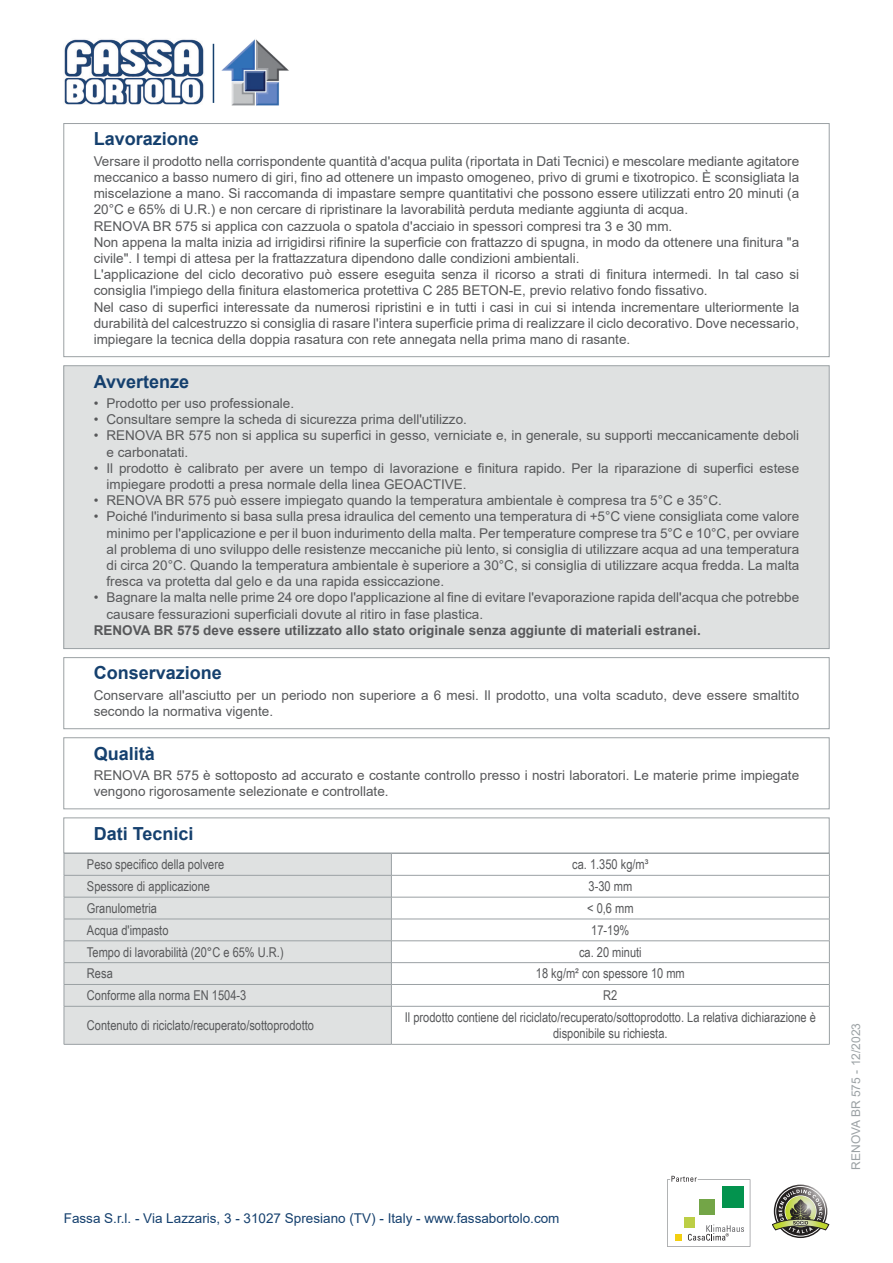
<style>
.page{position:relative;width:893px;height:1263px;background:#fff}
.page>*{position:absolute;margin:0;border:0;box-sizing:border-box;transform-origin:0 0}
.Titolo{font:700 18px "Arial";color:#15406e}
.Lavorazione{font:13.5px/16.2px "Arial";color:#57585a}
.normale_sx{font:13.5px "Arial Narrow";color:#57585a}
.normale_centrato{font:13.5px/16.2px "Arial Narrow";color:#57585a;text-align:center}
.Qualita{font:13.5px/16.2px "Arial";color:#57585a}
.Conservazione{font:13.5px/16.2px "Arial";color:#57585a}
.Note{font:700 13.5px "Arial";color:#57585a}
.t1{font:13.5px "Arial";color:#15406e}
.t2{font:12px "Arial";color:#9ba1a4}
</style>
<div class="page">
<div style="left:64px;top:123px;width:765px;height:234px;border:1px solid #9ba1a4"></div>
<div style="left:64px;top:366px;width:765px;height:283px;background:#dfe1e1"></div>
<div style="left:64px;top:657px;width:765px;height:72px;border:1px solid #9ba1a4"></div>
<div style="left:64px;top:737px;width:765px;height:72px;border:1px solid #9ba1a4"></div>
<div style="left:64px;top:818px;width:765px;height:35px;border:1px solid #9ba1a4"></div>
<div style="left:65px;top:854px;width:326px;height:190px;background:#dfe1e1"></div>
<hr style="left:64px;top:853px;width:327px;height:1px;background:#9ba1a4">
<hr style="left:391px;top:853px;width:439px;height:1px;background:#9ba1a4">
<hr style="left:64px;top:875px;width:327px;height:1px;background:#9ba1a4">
<hr style="left:391px;top:875px;width:439px;height:1px;background:#9ba1a4">
<hr style="left:64px;top:897px;width:327px;height:1px;background:#9ba1a4">
<hr style="left:391px;top:897px;width:439px;height:1px;background:#9ba1a4">
<hr style="left:64px;top:919px;width:327px;height:1px;background:#9ba1a4">
<hr style="left:391px;top:919px;width:439px;height:1px;background:#9ba1a4">
<hr style="left:64px;top:940px;width:327px;height:1px;background:#9ba1a4">
<hr style="left:391px;top:940px;width:439px;height:1px;background:#9ba1a4">
<hr style="left:64px;top:962px;width:327px;height:1px;background:#9ba1a4">
<hr style="left:391px;top:962px;width:439px;height:1px;background:#9ba1a4">
<hr style="left:64px;top:984px;width:327px;height:1px;background:#9ba1a4">
<svg style="left:64px;top:854px;width:1px;height:152px"></svg>
<hr style="left:391px;top:984px;width:439px;height:1px;background:#9ba1a4">
<svg style="left:391px;top:854px;width:1px;height:152px"></svg>
<svg style="left:829px;top:854px;width:1px;height:152px"></svg>
<hr style="left:64px;top:1006px;width:327px;height:1px;background:#9ba1a4">
<hr style="left:64px;top:1006px;width:1px;height:38px;background:#9ba1a4">
<hr style="left:64px;top:1044px;width:327px;height:1px;background:#9ba1a4">
<hr style="left:391px;top:1006px;width:439px;height:1px;background:#9ba1a4">
<hr style="left:391px;top:1006px;width:1px;height:38px;background:#9ba1a4">
<hr style="left:829px;top:1006px;width:1px;height:38px;background:#9ba1a4">
<hr style="left:391px;top:1044px;width:439px;height:1px;background:#9ba1a4">
<svg style="left:667px;top:1176px;width:83px;height:71px"></svg>
<svg style="left:772px;top:1186px;width:57px;height:50px"></svg>
<img style="left:64px;top:39px;width:140px;height:66px">
<hr style="left:213px;top:44px;width:1px;height:59px;background:#15406e">
<img style="left:221px;top:39px;width:68px;height:67px">
<p class="Titolo" style="left:94px;top:126px;width:107px">Lavorazione</p>
<p class="Lavorazione" style="left:94px;top:153px;width:707px;text-align:justify">Versare il prodotto nella corrispondente quantità d'acqua pulita (riportata in Dati Tecnici) e mescolare mediante agitatore meccanico a basso numero di giri, fino ad ottenere un impasto omogeneo, privo di grumi e tixotropico. È sconsigliata la miscelazione a mano. Si raccomanda di impastare sempre quantitativi che possono essere utilizzati entro 20 minuti (a 20°C e 65% di U.R.) e non cercare di ripristinare la lavorabilità perduta mediante aggiunta di acqua.</p>
<p class="Lavorazione" style="left:94px;top:218px;width:580px">RENOVA BR 575 si applica con cazzuola o spatola d'acciaio in spessori compresi tra 3 e 30 mm.</p>
<p class="Lavorazione" style="left:94px;top:234px;width:707px">Non appena la malta inizia ad irrigidirsi rifinire la superficie con frattazzo di spugna, in modo da ottenere una finitura "a civile". I tempi di attesa per la frattazzatura dipendono dalle condizioni ambientali.</p>
<p class="Lavorazione" style="left:94px;top:266px;width:707px">L'applicazione del ciclo decorativo può essere eseguita senza il ricorso a strati di finitura intermedi. In tal caso si consiglia l'impiego della finitura elastomerica protettiva C 285 BETON-E, previo relativo fondo fissativo.</p>
<p class="Lavorazione" style="left:94px;top:299px;width:707px;text-align:justify">Nel caso di superfici interessate da numerosi ripristini e in tutti i casi in cui si intenda incrementare ulteriormente la durabilità del calcestruzzo si consiglia di rasare l'intera superficie prima di realizzare il ciclo decorativo. Dove necessario, impiegare la tecnica della doppia rasatura con rete annegata nella prima mano di rasante.</p>
<p class="Titolo" style="left:94px;top:368px;width:97px">Avvertenze</p>
<p class="Lavorazione" style="left:94px;top:395px;width:202px">• Prodotto per uso professionale.</p>
<p class="Lavorazione" style="left:94px;top:411px;width:375px">• Consultare sempre la scheda di sicurezza prima dell'utilizzo.</p>
<p class="Lavorazione" style="left:106px;top:427px;width:694px;text-indent:-13px">• RENOVA BR 575 non si applica su superfici in gesso, verniciate e, in generale, su supporti meccanicamente deboli e carbonatati.</p>
<p class="Lavorazione" style="left:106px;top:460px;width:694px;text-indent:-13px">• Il prodotto è calibrato per avere un tempo di lavorazione e finitura rapido. Per la riparazione di superfici estese impiegare prodotti a presa normale della linea GEOACTIVE.</p>
<p class="Lavorazione" style="left:94px;top:492px;width:630px">• RENOVA BR 575 può essere impiegato quando la temperatura ambientale è compresa tra 5°C e 35°C.</p>
<p class="Lavorazione" style="left:106px;top:508px;width:694px;text-align:justify;text-indent:-13px">• Poiché l'indurimento si basa sulla presa idraulica del cemento una temperatura di +5°C viene consigliata come valore minimo per l'applicazione e per il buon indurimento della malta. Per temperature comprese tra 5°C e 10°C, per ovviare al problema di uno sviluppo delle resistenze meccaniche più lento, si consiglia di utilizzare acqua ad una temperatura di circa 20°C. Quando la temperatura ambientale è superiore a 30°C, si consiglia di utilizzare acqua fredda. La malta fresca va protetta dal gelo e da una rapida essiccazione.</p>
<p class="Lavorazione" style="left:106px;top:589px;width:694px;text-indent:-13px">• Bagnare la malta nelle prime 24 ore dopo l'applicazione al fine di evitare l'evaporazione rapida dell'acqua che potrebbe causare fessurazioni superficiali dovute al ritiro in fase plastica.</p>
<p class="Note" style="left:94px;top:620px;width:608px">RENOVA BR 575 deve essere utilizzato allo stato originale senza aggiunte di materiali estranei.</p>
<p class="Titolo" style="left:94px;top:660px;width:130px">Conservazione</p>
<p class="Conservazione" style="left:94px;top:687px;width:707px">Conservare all'asciutto per un periodo non superiore a 6 mesi. Il prodotto, una volta scaduto, deve essere smaltito secondo la normativa vigente.</p>
<p class="Titolo" style="left:94px;top:740px;width:63px">Qualità</p>
<p class="Qualita" style="left:94px;top:767px;width:707px">RENOVA BR 575 è sottoposto ad accurato e costante controllo presso i nostri laboratori. Le materie prime impiegate vengono rigorosamente selezionate e controllate.</p>
<p class="Titolo" style="left:94px;top:821px;width:101px">Dati Tecnici</p>
<p class="normale_sx" style="left:87px;top:855px;width:139px">Peso specifico della polvere</p>
<p class="normale_centrato" style="left:572px;top:856px;width:78px">ca. 1.350 kg/m³</p>
<p class="normale_sx" style="left:87px;top:876px;width:125px">Spessore di applicazione</p>
<p class="normale_centrato" style="left:589px;top:878px;width:45px">3-30 mm</p>
<p class="normale_sx" style="left:87px;top:898px;width:72px">Granulometria</p>
<p class="normale_centrato" style="left:587px;top:900px;width:48px">&lt; 0,6 mm</p>
<p class="normale_sx" style="left:87px;top:920px;width:83px">Acqua d'impasto</p>
<p class="normale_centrato" style="left:591px;top:921px;width:40px">17-19%</p>
<p class="normale_sx" style="left:87px;top:942px;width:198px">Tempo di lavorabilità (20°C e 65% U.R.)</p>
<p class="normale_centrato" style="left:579px;top:943px;width:64px">ca. 20 minuti</p>
<p class="normale_sx" style="left:87px;top:964px;width:27px">Resa</p>
<p class="normale_centrato" style="left:536px;top:965px;width:150px">18 kg/m² con spessore 10 mm</p>
<p class="normale_sx" style="left:87px;top:986px;width:161px">Conforme alla norma EN 1504-3</p>
<p class="normale_centrato" style="left:603px;top:987px;width:16px">R2</p>
<p class="normale_sx" style="left:87px;top:1015px;width:229px">Contenuto di riciclato/recuperato/sottoprodotto</p>
<p class="normale_centrato" style="left:405px;top:1009px;width:413px">Il prodotto contiene del riciclato/recuperato/sottoprodotto. La relativa dichiarazione è disponibile su richiesta.</p>
<p class="t1" style="left:64px;top:1208px;width:497px">Fassa S.r.l. - Via Lazzaris, 3 - 31027 Spresiano (TV) - Italy - www.fassabortolo.com</p>
<p class="t2" style="left:848px;top:1170px;width:148px;rotate:-90deg">RENOVA BR 575 - 12/2023</p>
</div>
